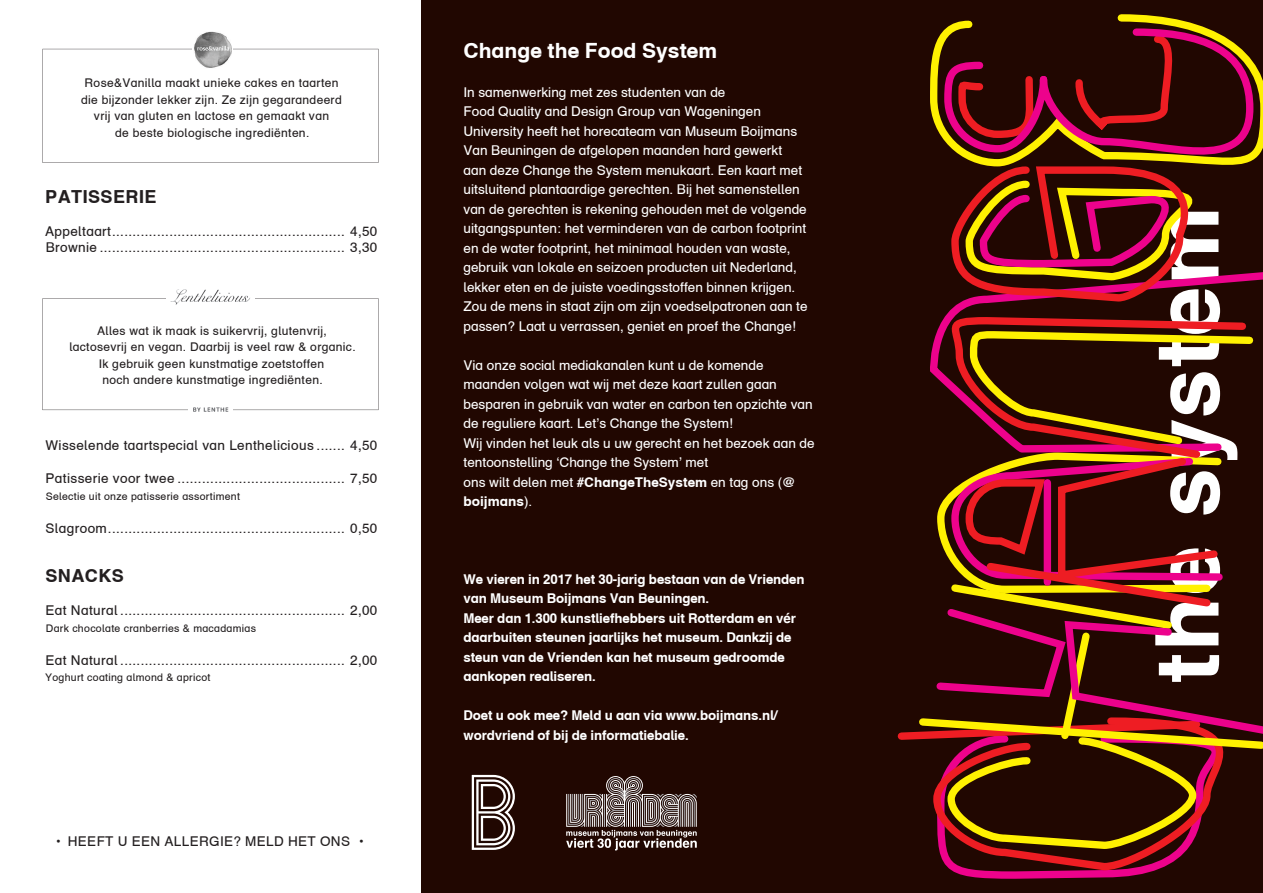
<style>
.page{position:relative;width:1263px;height:893px;background:#fff}
.page>*{position:absolute;margin:0;border:0;box-sizing:border-box;transform-origin:0 0}
.t1{font:700 21px "Schulbuch Nord";color:#fff}
.t2{font:700 18px "Schulbuch Nord";letter-spacing:.025em;color:#231f20}
.t3{font:13.5px/19.5px "Schulbuch Nord";color:#fff}
.t4{font:13.5px/16.5px "Schulbuch Nord";letter-spacing:.025em;color:#231f20}
.t5{font:700 13.5px/19.5px "Schulbuch Nord";letter-spacing:-.01em;color:#fff}
.t6{font:12px/16.5px "Schulbuch Nord";letter-spacing:.025em;color:#231f20;text-align:center}
.t7{font:10.5px "Schulbuch Nord";letter-spacing:.025em;color:#231f20}
.s1{font-weight:700}
</style>
<div class="page">
<svg style="left:43px;top:49px;width:335px;height:114px"></svg>
<div style="left:192px;top:30px;width:41px;height:38px;background:#fff"></div>
<img style="left:194px;top:31px;width:38px;height:37px">
<svg style="left:42px;top:298px;width:336px;height:112px"></svg>
<div style="left:166px;top:284px;width:89px;height:28px;background:#fff"></div>
<img style="left:170px;top:289px;width:80px;height:16px">
<img style="left:189px;top:405px;width:43px;height:7px">
<div style="left:421px;top:0;width:842px;height:893px;background:#210701"></div>
<svg style="left:930px;top:14px;width:268px;height:120px"></svg>
<svg style="left:959px;top:874px;width:183px;height:5px"></svg>
<svg style="left:940px;top:853px;width:244px;height:21px"></svg>
<svg style="left:915px;top:718px;width:348px;height:31px"></svg>
<svg style="left:932px;top:325px;width:305px;height:528px"></svg>
<svg style="left:940px;top:25px;width:323px;height:723px"></svg>
<svg style="left:472px;top:775px;width:43px;height:75px"></svg>
<svg style="left:566px;top:776px;width:131px;height:74px"></svg>
<p class="t6" style="left:81px;top:74px;width:262px">Rose&amp;Vanilla maakt unieke cakes en taarten die bijzonder lekker zijn. Ze zijn gegarandeerd vrij van gluten en lactose en gemaakt van<br>de beste biologische ingrediënten.</p>
<h2 class="t2" style="left:45px;top:185px;width:113px">PATISSERIE</h2>
<p class="t4" style="left:45px;top:222px;width:334px">Appeltaart ......................................................... 4,50<br>Brownie ............................................................ 3,30</p>
<p class="t6" style="left:69px;top:322px;width:288px">Alles wat ik maak is suikervrij, glutenvrij, lactosevrij en vegan. Daarbij is veel raw &amp; organic.<br>Ik gebruik geen kunstmatige zoetstoffen<br>noch andere kunstmatige ingrediënten.</p>
<p class="t4" style="left:46px;top:437px;width:333px">Wisselende taartspecial van Lenthelicious ....... 4,50</p>
<p class="t4" style="left:46px;top:470px;width:333px">Patisserie voor twee ......................................... 7,50</p>
<p class="t7" style="left:46px;top:489px;width:196px">Selectie uit onze patisserie assortiment</p>
<p class="t4" style="left:46px;top:519px;width:333px">Slagroom .......................................................... 0,50</p>
<h2 class="t2" style="left:46px;top:564px;width:80px">SNACKS</h2>
<p class="t4" style="left:46px;top:602px;width:333px">Eat Natural ....................................................... 2,00</p>
<p class="t7" style="left:46px;top:621px;width:212px">Dark chocolate cranberries &amp; macadamias</p>
<p class="t4" style="left:46px;top:651px;width:333px">Eat Natural ....................................................... 2,00</p>
<p class="t7" style="left:45px;top:671px;width:167px">Yoghurt coating almond &amp; apricot</p>
<p class="t4" style="left:55px;top:833px;width:309px">• HEEFT U EEN ALLERGIE? MELD HET ONS •</p>
<h1 class="t1" style="left:463px;top:37px;width:255px">Change the Food System</h1>
<p class="t3" style="left:463px;top:82px;width:345px">In samenwerking met zes studenten van de<br>Food Quality and Design Group van Wageningen University heeft het horecateam van Museum Boijmans Van Beuningen de afgelopen maanden hard gewerkt aan deze Change the System menukaart. Een kaart met uitsluitend plantaardige gerechten. Bij het samenstellen van de gerechten is rekening gehouden met de volgende uitgangspunten: het verminderen van de carbon footprint en de water footprint, het minimaal houden van waste, gebruik van lokale en seizoen producten uit Nederland, lekker eten en de juiste voedingsstoffen binnen krijgen.<br>Zou de mens in staat zijn om zijn voedselpatronen aan te passen? Laat u verrassen, geniet en proef the Change!</p>
<p class="t3" style="left:463px;top:355px;width:353px">Via onze social mediakanalen kunt u de komende maanden volgen wat wij met deze kaart zullen gaan besparen in gebruik van water en carbon ten opzichte van de reguliere kaart. Let’s Change the System!<br>Wij vinden het leuk als u uw gerecht en het bezoek aan de tentoonstelling ‘Change the System’ met<br>ons wilt delen met <span class="s1">#ChangeTheSystem</span> en tag ons (<span class="s1">@ boijmans</span>).</p>
<p class="t5" style="left:463px;top:569px;width:343px">We vieren in 2017 het 30-jarig bestaan van de Vrienden van Museum Boijmans Van Beuningen.<br>Meer dan 1.300 kunstliefhebbers uit Rotterdam en vér daarbuiten steunen jaarlijks het museum. Dankzij de steun van de Vrienden kan het museum gedroomde aankopen realiseren.</p>
<p class="t5" style="left:463px;top:705px;width:315px">Doet u ook mee? Meld u aan via www.boijmans.nl/ wordvriend of bij de informatiebalie.</p>
</div>
